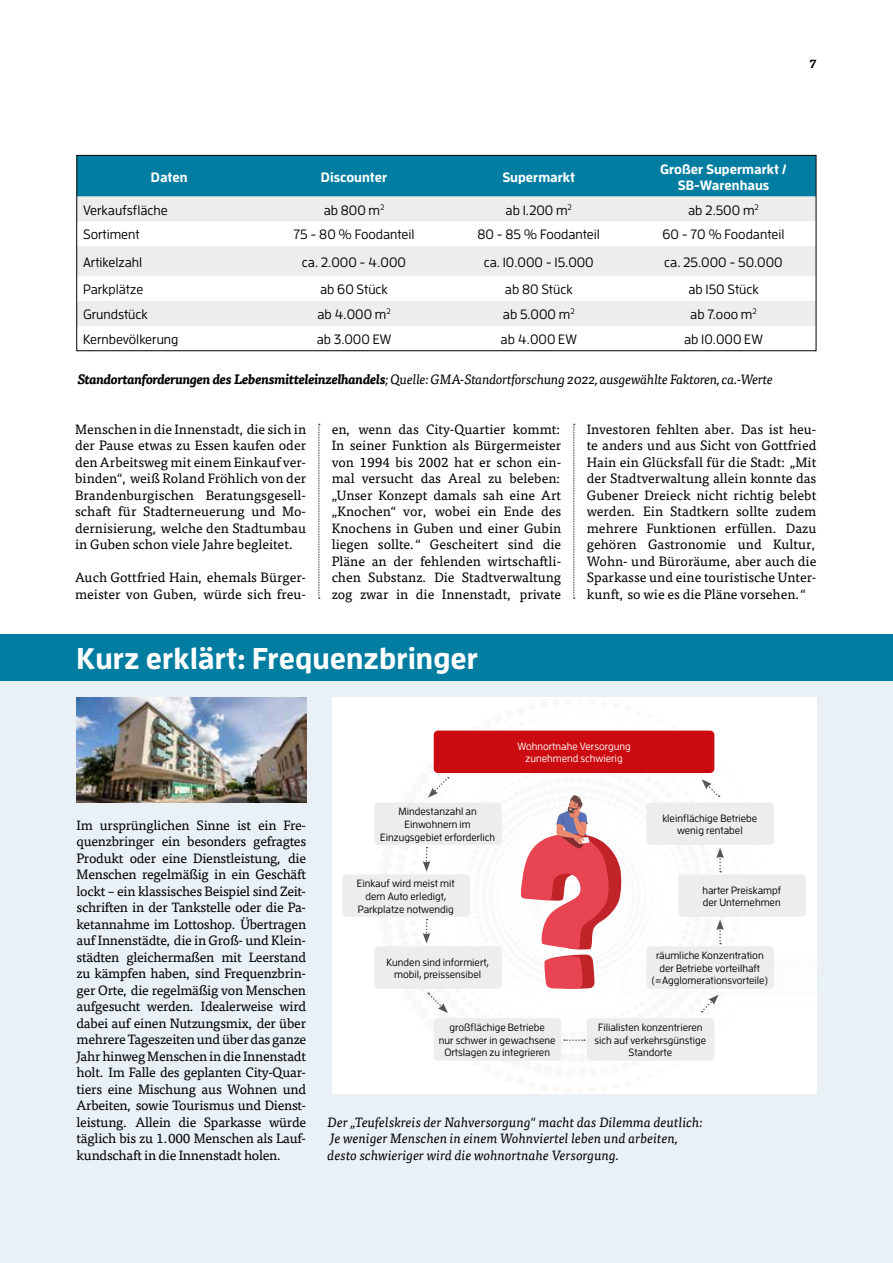
<style>
.page{position:relative;width:893px;height:1263px;background:#fff}
.page>*{position:absolute;margin:0;border:0;box-sizing:border-box;transform-origin:0 0}
.t1{font:700 30px "Enzo OT";color:#fff}
.t2{font:13.5px/16.5px "Tisa Pro";color:#000;text-align:justify}
.t3{font:500 13.5px "Enzo OT";color:#000}
.t4{font:italic 13.5px/16.5px "Tisa Pro";color:#000}
.t5{font:italic 13.5px "Tisa Pro";letter-spacing:-.02em;color:#000}
.t6{font:700 13.5px/16.2px "Enzo OT";color:#fff;text-align:center}
.t7{font:italic 700 12px "Tisa Pro";color:#000}
.t8{font:500 10.5px/12.6px "Enzo OT";color:#000;text-align:center}
.t9{font:500 10.5px/12.6px "Enzo OT";color:#fff;text-align:center}
.s1{font-weight:700}
</style>
<div class="page">
<div style="left:0;top:681px;width:893px;height:582px;background:#eaf1f6"></div>
<div style="left:332px;top:698px;width:484px;height:396px;background:#fff"></div>
<div style="left:0;top:634px;width:893px;height:47px;background:#007da1"></div>
<div style="left:374px;top:802px;width:128px;height:43px;background:#ededed;border-radius:4px"></div>
<div style="left:342px;top:874px;width:128px;height:43px;background:#ededed;border-radius:4px"></div>
<div style="left:434px;top:1018px;width:127px;height:43px;background:#ededed;border-radius:4px"></div>
<div style="left:374px;top:946px;width:128px;height:43px;background:#ededed;border-radius:4px"></div>
<div style="left:587px;top:1018px;width:127px;height:43px;background:#ededed;border-radius:4px"></div>
<div style="left:646px;top:946px;width:128px;height:43px;background:#ededed;border-radius:4px"></div>
<div style="left:678px;top:874px;width:128px;height:43px;background:#ededed;border-radius:4px"></div>
<div style="left:434px;top:731px;width:280px;height:42px;background:#cb0b0f;border-radius:4px"></div>
<img style="left:77px;top:698px;width:229px;height:104px">
<div style="left:79px;top:157px;width:735px;height:40px;background:#007da1"></div>
<svg style="left:79px;top:197px;width:735px;height:129px;fill:#ededed"></svg>
<div style="left:77px;top:155px;width:739px;height:196px;border:1px solid #000"></div>
<svg style="left:319px;top:424px;width:1px;height:175px"></svg>
<svg style="left:573px;top:424px;width:2px;height:175px"></svg>
<svg style="left:428px;top:777px;width:21px;height:21px"></svg>
<svg style="left:427px;top:992px;width:21px;height:21px"></svg>
<svg style="left:702px;top:779px;width:18px;height:18px"></svg>
<svg style="left:702px;top:995px;width:17px;height:17px"></svg>
<svg style="left:716px;top:848px;width:8px;height:24px"></svg>
<svg style="left:423px;top:847px;width:7px;height:25px"></svg>
<svg style="left:716px;top:919px;width:8px;height:25px"></svg>
<svg style="left:423px;top:919px;width:7px;height:24px"></svg>
<div style="left:646px;top:802px;width:128px;height:43px;background:#ededed;border-radius:4px"></div>
<svg style="left:564px;top:1039px;width:21px;height:2px"></svg>
<svg style="left:521px;top:795px;width:100px;height:194px"></svg>
<p class="t7" style="left:810px;top:54px;width:8px">7</p>
<p class="t6" style="left:151px;top:168px;width:38px">Daten</p>
<p class="t6" style="left:321px;top:168px;width:68px">Discounter</p>
<p class="t6" style="left:502px;top:168px;width:74px">Supermarkt</p>
<p class="t6" style="left:660px;top:160px;width:128px">Großer Supermarkt /<br>SB-Warenhaus</p>
<p class="t3" style="left:83px;top:202px;width:86px">Verkaufsfläche</p>
<p class="t3" style="left:324px;top:202px;width:62px">ab 800 m<sup>2</sup></p>
<p class="t3" style="left:506px;top:202px;width:68px">ab 1.200 m<sup>2</sup></p>
<p class="t3" style="left:688px;top:202px;width:72px">ab 2.500 m<sup>2</sup></p>
<p class="t3" style="left:83px;top:227px;width:58px">Sortiment</p>
<p class="t3" style="left:293px;top:227px;width:123px">75 - 80 % Foodanteil</p>
<p class="t3" style="left:478px;top:227px;width:124px">80 - 85 % Foodanteil</p>
<p class="t3" style="left:663px;top:227px;width:123px">60 - 70 % Foodanteil</p>
<p class="t3" style="left:83px;top:254px;width:61px">Artikelzahl</p>
<p class="t3" style="left:302px;top:254px;width:106px">ca. 2.000 - 4.000</p>
<p class="t3" style="left:484px;top:254px;width:112px">ca. 10.000 - 15.000</p>
<p class="t3" style="left:664px;top:254px;width:120px">ca. 25.000 - 50.000</p>
<p class="t3" style="left:83px;top:281px;width:62px">Parkplätze</p>
<p class="t3" style="left:320px;top:281px;width:69px">ab 60 Stück</p>
<p class="t3" style="left:505px;top:281px;width:69px">ab 80 Stück</p>
<p class="t3" style="left:688px;top:281px;width:72px">ab 150 Stück</p>
<p class="t3" style="left:83px;top:306px;width:66px">Grundstück</p>
<p class="t3" style="left:317px;top:306px;width:75px">ab 4.000 m<sup>2</sup></p>
<p class="t3" style="left:503px;top:306px;width:73px">ab 5.000 m<sup>2</sup></p>
<p class="t3" style="left:690px;top:306px;width:68px">ab 7.ooo m<sup>2</sup></p>
<p class="t3" style="left:83px;top:331px;width:97px">Kernbevölkerung</p>
<p class="t3" style="left:317px;top:331px;width:76px">ab 3.000 EW</p>
<p class="t3" style="left:501px;top:331px;width:78px">ab 4.000 EW</p>
<p class="t3" style="left:684px;top:331px;width:80px">ab 10.000 EW</p>
<p class="t5" style="left:77px;top:369px;width:697px"><span class="s1">Standortanforderungen des Lebensmitteleinzelhandels</span>; Quelle: GMA-Standortforschung 2022, ausgewählte Faktoren, ca.-Werte</p>
<p class="t2" style="left:75px;top:420px;width:233px">Menschen in die Innenstadt, die sich in der Pause etwas zu Essen kaufen oder den Arbeitsweg mit einem Einkauf ver&shy;binden“, weiß Roland Fröhlich von der Brandenburgischen Beratungsgesell&shy;schaft für Stadterneuerung und Mo&shy;dernisierung, welche den Stadtumbau in Guben schon viele Jahre begleitet.</p>
<p class="t2" style="left:75px;top:568px;width:233px">Auch Gottfried Hain, ehemals Bürger&shy;meister von Guben, würde sich freu-</p>
<p class="t2" style="left:332px;top:420px;width:231px">en, wenn das City-Quartier kommt:<br>In seiner Funktion als Bürgermeister von 1994 bis 2002 hat er schon ein&shy;mal versucht das Areal zu beleben: „Unser Konzept damals sah eine Art „Knochen“ vor, wobei ein Ende des Knochens in Guben und einer Gubin liegen sollte.“ Gescheitert sind die Pläne an der fehlenden wirtschaftli&shy;chen Substanz. Die Stadtverwaltung zog zwar in die Innenstadt, private</p>
<p class="t2" style="left:587px;top:420px;width:231px">Investoren fehlten aber. Das ist heu&shy;te anders und aus Sicht von Gottfried Hain ein Glücksfall für die Stadt: „Mit der Stadtverwaltung allein konnte das Gubener Dreieck nicht richtig belebt werden. Ein Stadtkern sollte zudem mehrere Funktionen erfüllen. Dazu gehören Gastronomie und Kultur, Wohn- und Büroräume, aber auch die Sparkasse und eine touristische Unter&shy;kunft, so wie es die Pläne vorsehen.“</p>
<h1 class="t1" style="left:77px;top:639px;width:403px">Kurz erklärt: Frequenzbringer</h1>
<p class="t9" style="left:517px;top:740px;width:115px">Wohnortnahe Versorgung zunehmend schwierig</p>
<p class="t2" style="left:77px;top:816px;width:231px">Im ursprünglichen Sinne ist ein Fre&shy;quenzbringer ein besonders gefragtes Produkt oder eine Dienstleistung, die Menschen regelmäßig in ein Geschäft lockt – ein klassisches Beispiel sind Zeit&shy;schriften in der Tankstelle oder die Pa&shy;ketannahme im Lottoshop. Übertragen auf Innenstädte, die in Groß- und Klein&shy;städten gleichermaßen mit Leerstand zu kämpfen haben, sind Frequenzbrin&shy;ger Orte, die regelmäßig von Menschen aufgesucht werden. Idealerweise wird dabei auf einen Nutzungsmix, der über mehrere Tageszeiten und über das ganze Jahr hinweg Menschen in die Innenstadt holt. Im Falle des geplanten City-Quar&shy;tiers eine Mischung aus Wohnen und Arbeiten, sowie Tourismus und Dienst&shy;leistung. Allein die Sparkasse würde täglich bis zu 1.000 Menschen als Lauf&shy;kundschaft in die Innenstadt holen.</p>
<p class="t8" style="left:380px;top:805px;width:116px">Mindestanzahl an<br>Einwohnern im<br>Einzugsgebiet erforderlich</p>
<p class="t8" style="left:662px;top:812px;width:97px">kleinflächige Betriebe wenig rentabel</p>
<p class="t8" style="left:357px;top:877px;width:99px">Einkauf wird meist mit dem Auto erledigt,<br>Parkplatze notwendig</p>
<p class="t8" style="left:702px;top:883px;width:80px;text-align:left">harter Preiskampf der Unternehmen</p>
<p class="t8" style="left:652px;top:949px;width:117px">räumliche Konzentration der Betriebe vorteilhaft (=Agglomerationsvorteile)</p>
<p class="t8" style="left:387px;top:955px;width:104px">Kunden sind informiert, mobil, preissensibel</p>
<p class="t8" style="left:439px;top:1021px;width:118px">großflächige Betriebe<br>nur schwer in gewachsene<br>Ortslagen zu integrieren</p>
<p class="t8" style="left:594px;top:1021px;width:113px">Filialisten konzentrieren sich auf verkehrsgünstige<br>Standorte</p>
<p class="t4" style="left:328px;top:1113px;width:376px">Der „Teufelskreis der Nahversorgung“ macht das Dilemma deutlich:<br>Je weniger Menschen in einem Wohnviertel leben und arbeiten, desto schwieriger wird die wohnortnahe Versorgung.</p>
</div>
